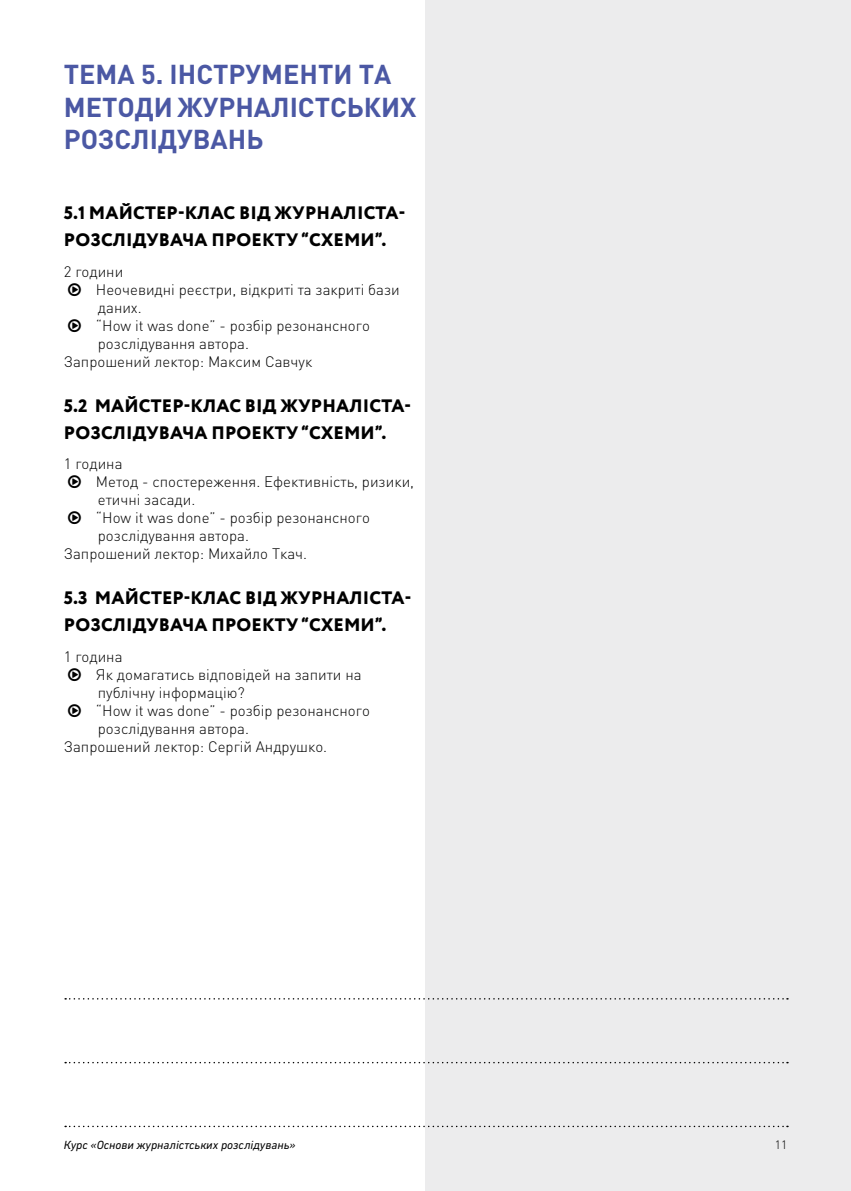
<style>
.page{position:relative;width:851px;height:1191px;background:#fff}
.page>*{position:absolute;margin:0;border:0;box-sizing:border-box;transform-origin:0 0}
.t1{font:700 27px/32.4px "DIN Pro";color:#4b58a4}
.t2{font:800 18px/27px "Circe";letter-spacing:.01em;color:#000}
.t3{font:300 15px "DIN Pro";color:#000}
.t4{font:italic 12px "DIN Next CYR";color:#000}
.t5{font:300 12px "DIN Pro";color:#000}
</style>
<div class="page">
<div style="left:425px;top:0;width:425px;height:1191px;background:#ececed"></div>
<svg style="left:65px;top:1061px;width:722px;height:2px"></svg>
<svg style="left:65px;top:998px;width:722px;height:1px"></svg>
<svg style="left:65px;top:1125px;width:722px;height:2px"></svg>
<h1 class="t1" style="left:64px;top:57px;width:354px">ТЕМА 5. І нструменти та методи журналістських розслідувань</h1>
<p class="t2" style="left:64px;top:200px;width:343px">5.1 Майстер-клас від журнал іста&shy;розслідувача проекту “Схеми”.</p>
<p class="t3" style="left:64px;top:261px;width:61px">2 години</p>
<p class="t3" style="left:96px;top:279px;width:305px">Неочевидні реєстри, відкриті та закриті бази</p>
<p class="t3" style="left:98px;top:297px;width:45px">даних.</p>
<p class="t3" style="left:96px;top:315px;width:275px">“How it was done” - розбір резонансного</p>
<p class="t3" style="left:98px;top:333px;width:153px">розслідування автора.</p>
<p class="t3" style="left:64px;top:351px;width:250px">Запрошений лектор: Максим Савчук</p>
<p class="t2" style="left:64px;top:393px;width:349px">5.2 Майстер-клас від журнал іста&shy;розслідувача проекту “Схеми”.</p>
<p class="t3" style="left:64px;top:454px;width:60px">1 година</p>
<p class="t3" style="left:96px;top:472px;width:319px">Метод - спостереження. Ефективність, ризики,</p>
<p class="t3" style="left:98px;top:490px;width:99px">етичні засади.</p>
<p class="t3" style="left:96px;top:508px;width:275px">“How it was done” - розбір резонансного</p>
<p class="t3" style="left:98px;top:526px;width:153px">розслідування автора.</p>
<p class="t3" style="left:64px;top:544px;width:245px">Запрошений лектор: Михайло Ткач.</p>
<p class="t2" style="left:64px;top:586px;width:349px">5.3 Майстер-клас від журнал іста&shy;розслідувача проекту “Схеми”.</p>
<p class="t3" style="left:64px;top:646px;width:60px">1 година</p>
<p class="t3" style="left:96px;top:664px;width:267px">Як домагатись відповідей на запити на</p>
<p class="t3" style="left:98px;top:682px;width:148px">публічну інформацію?</p>
<p class="t3" style="left:96px;top:700px;width:275px">“How it was done” - розбір резонансного</p>
<p class="t3" style="left:98px;top:718px;width:153px">розслідування автора.</p>
<p class="t3" style="left:64px;top:736px;width:265px">Запрошений лектор: Сергій Андрушко.</p>
<p class="t4" style="left:64px;top:1138px;width:233px">Курс «Основи журналістських розслідувань»</p>
<p class="t5" style="left:774px;top:1136px;width:14px">11</p>
</div>
